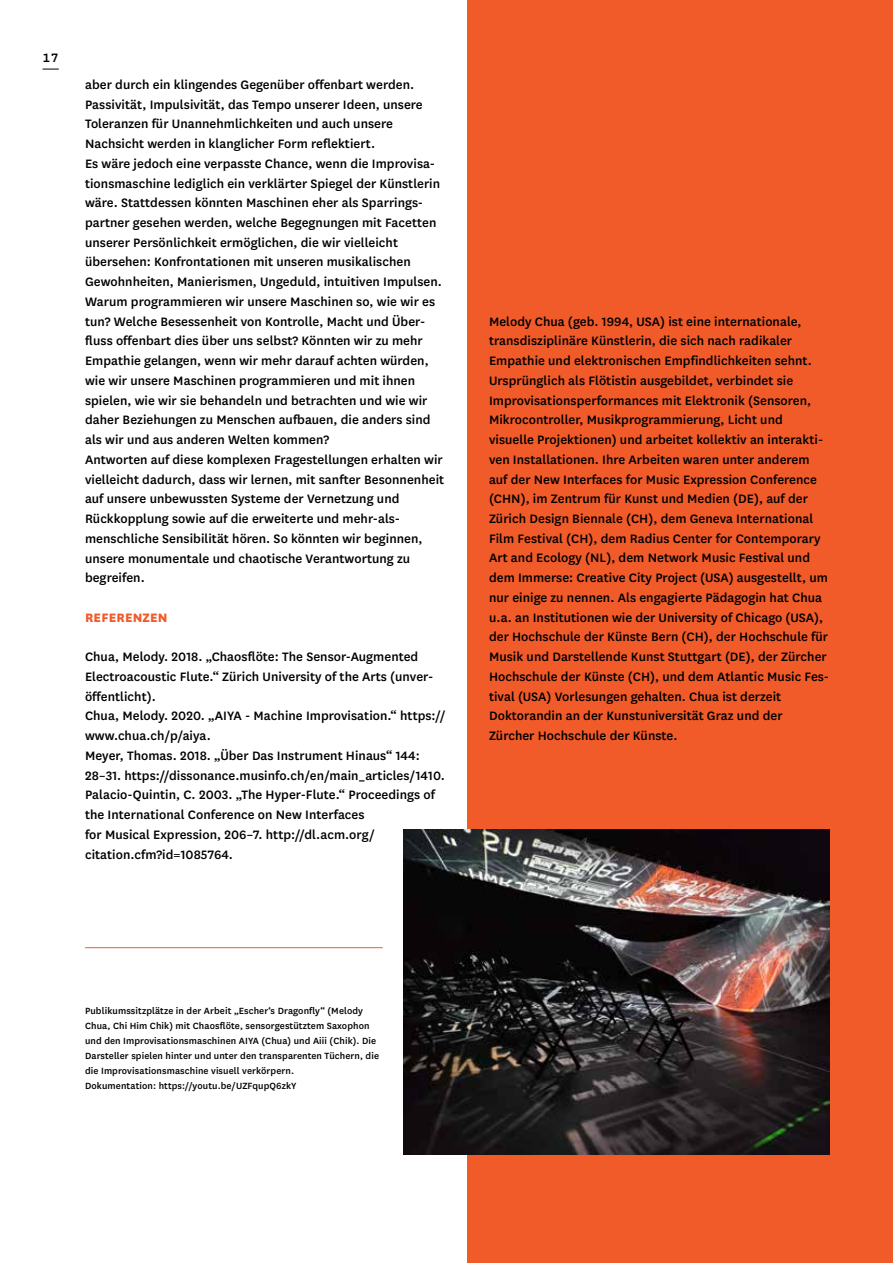
<style>
.page{position:relative;width:893px;height:1263px;background:#fff}
.page>*{position:absolute;margin:0;border:0;box-sizing:border-box;transform-origin:0 0}
.t1{font:500 14.25px/19.8px "National";letter-spacing:.005em;color:#000}
.t2{font:800 14.25px "National";letter-spacing:.01em;color:#f15a29}
.t3{font:500 10.5px/15px "National";letter-spacing:.01em;color:#000}
</style>
<div class="page">
<div style="left:468px;top:0;width:425px;height:1263px;background:#f15a29"></div>
<img style="left:404px;top:829px;width:425px;height:325px">
<hr style="left:85px;top:947px;width:298px;height:1px;background:#f15a29">
<svg style="left:43px;top:69px;width:16px;height:1px"></svg>
<p class="t1" style="left:43px;top:46px;width:18px">17</p>
<p class="t1" style="left:85px;top:74px;width:361px">aber durch ein klingendes Gegenüber offenbart werden.<br>Passivität, Impulsivität, das Tempo unserer Ideen, unsere Toleranzen für Unannehmlichkeiten und auch unsere Nachsicht werden in klanglicher Form reflektiert.<br>Es wäre jedoch eine verpasste Chance, wenn die Improvisa&shy;tionsmaschine lediglich ein verklärter Spiegel der Künstlerin wäre. Stattdessen könnten Maschinen eher als Sparrings&shy;partner gesehen werden, welche Begegnungen mit Facetten unserer Persönlichkeit ermöglichen, die wir vielleicht übersehen: Konfrontationen mit unseren musikalischen Gewohnheiten, Manierismen, Ungeduld, intuitiven Impulsen.<br>Warum programmieren wir unsere Maschinen so, wie wir es tun? Welche Besessenheit von Kontrolle, Macht und Über&shy;fluss offenbart dies über uns selbst? Könnten wir zu mehr Empathie gelangen, wenn wir mehr darauf achten würden, wie wir unsere Maschinen programmieren und mit ihnen spielen, wie wir sie behandeln und betrachten und wie wir daher Beziehungen zu Menschen aufbauen, die anders sind als wir und aus anderen Welten kommen?<br>Antworten auf diese komplexen Fragestellungen erhalten wir vielleicht dadurch, dass wir lernen, mit sanfter Besonnenheit auf unsere unbewussten Systeme der Vernetzung und Rückkopplung sowie auf die erweiterte und mehr-als&shy;menschliche Sensibilität hören. So könnten wir beginnen, unsere monumentale und chaotische Verantwortung zu begreifen.</p>
<p class="t2" style="left:85px;top:607px;width:84px">REFERENZEN</p>
<p class="t1" style="left:85px;top:646px;width:362px">Chua, Melody. 2018. „Chaosflöte: The Sensor-Augmented Electroacoustic Flute.“ Zürich University of the Arts (unver&shy;öffentlicht).<br>Chua, Melody. 2020. „AIYA - Machine Improvisation.“ https:// www.chua.ch/p/aiya.<br>Meyer, Thomas. 2018. „Über Das Instrument Hinaus“ 144:<br>28–31. https://dissonance.musinfo.ch/en/main_articles/1410.<br>Palacio-Quintin, C. 2003. „The Hyper-Flute.“ Proceedings of the International Conference on New Interfaces<br>for Musical Expression, 206–7. http://dl.acm.org/ citation.cfm?id=1085764.</p>
<p class="t1" style="left:489px;top:310px;width:341px">Melody Chua (geb. 1994, USA) ist eine internationale, transdisziplinäre Künstlerin, die sich nach radikaler Empathie und elektronischen Empfindlichkeiten sehnt.<br>Ursprünglich als Flötistin ausgebildet, verbindet sie Improvisationsperformances mit Elektronik (Sensoren, Mikrocontroller, Musikprogrammierung, Licht und visuelle Projektionen) und arbeitet kollektiv an interakti&shy;ven Installationen. Ihre Arbeiten waren unter anderem auf der New Interfaces for Music Expression Conference (CHN), im Zentrum für Kunst und Medien (DE), auf der Zürich Design Biennale (CH), dem Geneva International Film Festival (CH), dem Radius Center for Contemporary Art and Ecology (NL), dem Network Music Festival und dem Immerse: Creative City Project (USA) ausgestellt, um nur einige zu nennen. Als engagierte Pädagogin hat Chua u.a. an Institutionen wie der University of Chicago (USA), der Hochschule der Künste Bern (CH), der Hochschule für Musik und Darstellende Kunst Stuttgart (DE), der Zürcher Hochschule der Künste (CH), und dem Atlantic Music Fes&shy;tival (USA) Vorlesungen gehalten. Chua ist derzeit Doktorandin an der Kunstuniversität Graz und der Zürcher Hochschule der Künste.</p>
<p class="t3" style="left:85px;top:1003px;width:296px">Publikumssitzplätze in der Arbeit „Escher‘s Dragonfly“ (Melody Chua, Chi Him Chik) mit Chaosflöte, sensorgestütztem Saxophon und den Improvisationsmaschinen AIYA (Chua) und Aiii (Chik). Die Darsteller spielen hinter und unter den transparenten Tüchern, die die Improvisationsmaschine visuell verkörpern.<br>Dokumentation: https://youtu.be/UZFqupQ6zkY</p>
</div>
